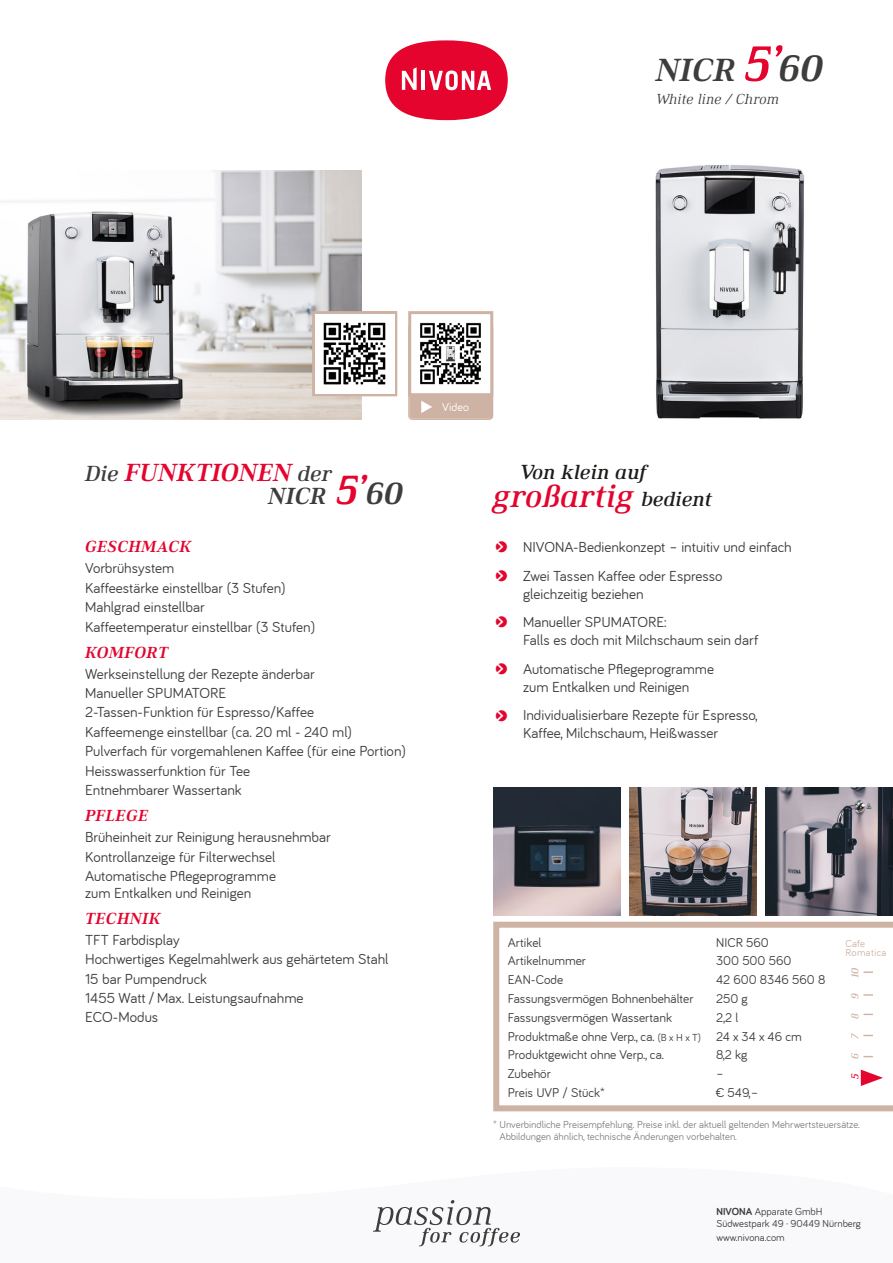
<style>
.page{position:relative;width:893px;height:1263px;background:#fff}
.page>*{position:absolute;margin:0;border:0;box-sizing:border-box;transform-origin:0 0}
._01_Head_Ethos_54_50{font:italic 500 33px "Ethos";color:#e4042e}
._001_Prod_ANR_Bariol{font:italic 700 33px "Ethos";color:#3d3d3c}
._5_Features{font:italic 700 25.5px "Ethos";color:#e4042e}
._001_Prod_ANR_Bariol-2{font:italic 700 24px "Ethos";color:#3d3d3c}
._01_Head_Ethos_24_27{font:italic 500 21px "Ethos";color:#1d1d1b}
.StVer_03_Funktionen{font:italic 700 16.5px "Ethos";letter-spacing:.02em;color:#e4042e}
.StVer_03_Funktionen-2{font:15px/18px "Bariol";color:#3d3d3c}
._005_Ethos_ital_10_1{font:italic 300 15px "Ethos";color:#3d3d3c}
._001_Datenblatt_Tabe{font:13.2px "Bariol";color:#3d3d3c}
._2_Funktionen_book{font:12px "Bariol";color:#fff}
.t1{font:10.5px/12px "Bariol";color:#818180}
.t2{font:10.5px/12px "Bariol";color:#3d3d3c}
.t3{font:10.5px/9px "Bariol";letter-spacing:.03em;color:#ceb2a3}
.t4{font:italic 500 10.5px "Ethos";color:#ceb2a3}
.t5{font:italic 500 10.5px "Ethos";color:#e4042e}
.s1{font-size:51px;color:#e4042e}
.s2{font-size:37.8px}
.s3{font-weight:500;font-size:22.5px;color:#3d3d3c}
.s4{font-size:42px;color:#e4042e}
.s5{font-size:31.5px}
.s6{font-size:10.5px}
.s7{font-weight:700}
.s8{font-style:inherit}
</style>
<div class="page">
<svg style="left:373px;top:1200px;width:147px;height:46px"></svg>
<div style="left:385px;top:40px;width:123px;height:80px;background:#e4042e;border-radius:50%"></div>
<svg style="left:402px;top:67px;width:15px;height:23px"></svg>
<hr style="left:422px;top:71px;width:3px;height:19px;background:#fff">
<svg style="left:429px;top:71px;width:62px;height:19px"></svg>
<svg style="left:493px;top:922px;width:400px;height:189px"></svg>
<svg style="left:863px;top:971px;width:10px;height:2px"></svg>
<svg style="left:863px;top:994px;width:10px;height:2px"></svg>
<svg style="left:861px;top:1069px;width:22px;height:17px"></svg>
<img style="left:0;top:170px;width:361px;height:250px">
<img style="left:655px;top:165px;width:149px;height:254px">
<div style="left:312px;top:311px;width:85px;height:85px;border:6px solid #ceb2a3"></div>
<div style="left:315px;top:314px;width:79px;height:79px;background:#fff"></div>
<img style="left:323px;top:322px;width:63px;height:63px">
<svg style="left:410px;top:396px;width:83px;height:23px;background:#d0b5a7"></svg>
<img style="left:420px;top:322px;width:61px;height:63px">
<div style="left:408px;top:311px;width:85px;height:85px;border:3px solid #ceb2a3"></div>
<img style="left:765px;top:788px;width:128px;height:127px">
<img style="left:493px;top:788px;width:128px;height:127px">
<img style="left:629px;top:788px;width:128px;height:127px">
<p class="_001_Prod_ANR_Bariol" style="left:656px;top:50px;width:169px">NICR <span class="s1">5’</span><span class="s2">60</span></p>
<p class="_005_Ethos_ital_10_1" style="left:656px;top:90px;width:125px">White line / Chrom</p>
<p class="_5_Features" style="left:85px;top:456px;width:248px"><span class="s3">Die</span> FUNKTIONEN <span class="s3">der</span></p>
<p class="_001_Prod_ANR_Bariol-2" style="left:268px;top:482px;width:136px">NICR <span class="s4">5’</span><span class="s5">60</span></p>
<p class="StVer_03_Funktionen" style="left:85px;top:537px;width:108px">GESCHMACK</p>
<p class="StVer_03_Funktionen-2" style="left:85px;top:559px;width:91px">Vorbrühsystem</p>
<p class="StVer_03_Funktionen-2" style="left:85px;top:579px;width:202px">Kaffeestärke einstellbar (3 Stufen)</p>
<p class="StVer_03_Funktionen-2" style="left:85px;top:598px;width:121px">Mahlgrad einstellbar</p>
<p class="StVer_03_Funktionen-2" style="left:85px;top:618px;width:232px">Kaffeetemperatur einstellbar (3 Stufen)</p>
<p class="StVer_03_Funktionen" style="left:85px;top:642px;width:85px">KOMFORT</p>
<p class="StVer_03_Funktionen-2" style="left:85px;top:664px;width:231px">Werkseinstellung der Rezepte änderbar</p>
<p class="StVer_03_Funktionen-2" style="left:85px;top:684px;width:143px">Manueller SPUMATORE</p>
<p class="StVer_03_Funktionen-2" style="left:85px;top:703px;width:231px">2-Tassen-Funktion für Espresso/Kaffee</p>
<p class="StVer_03_Funktionen-2" style="left:85px;top:723px;width:268px">Kaffeemenge einstellbar (ca. 20 ml - 240 ml)</p>
<p class="StVer_03_Funktionen-2" style="left:85px;top:742px;width:322px">Pulverfach für vorgemahlenen Kaffee (für eine Portion)</p>
<p class="StVer_03_Funktionen-2" style="left:85px;top:762px;width:167px">Heisswasserfunktion für Tee</p>
<p class="StVer_03_Funktionen-2" style="left:85px;top:781px;width:158px">Entnehmbarer Wassertank</p>
<p class="StVer_03_Funktionen" style="left:85px;top:806px;width:65px">PFLEGE</p>
<p class="StVer_03_Funktionen-2" style="left:85px;top:828px;width:247px">Brüheinheit zur Reinigung herausnehmbar</p>
<p class="StVer_03_Funktionen-2" style="left:85px;top:848px;width:192px">Kontrollanzeige für Filterwechsel</p>
<p class="StVer_03_Funktionen-2" style="left:85px;top:868px;width:192px;line-height:16.5px">Automatische Pflegeprogramme zum Entkalken und Reinigen</p>
<p class="StVer_03_Funktionen" style="left:85px;top:908px;width:77px">TECHNIK</p>
<p class="StVer_03_Funktionen-2" style="left:85px;top:930px;width:96px">TFT Farbdisplay</p>
<p class="StVer_03_Funktionen-2" style="left:85px;top:950px;width:305px">Hochwertiges Kegelmahlwerk aus gehärtetem Stahl</p>
<p class="StVer_03_Funktionen-2" style="left:85px;top:969px;width:124px">15 bar Pumpendruck</p>
<p class="StVer_03_Funktionen-2" style="left:85px;top:989px;width:220px">1455 Watt / Max. Leistungsaufnahme</p>
<p class="StVer_03_Funktionen-2" style="left:85px;top:1008px;width:75px">ECO-Modus</p>
<p class="_2_Funktionen_book" style="left:442px;top:400px;width:28px">Video</p>
<p class="_01_Head_Ethos_24_27" style="left:520px;top:460px;width:129px">Von klein auf</p>
<p class="_01_Head_Ethos_54_50" style="left:493px;top:476px;width:142px">großartig</p>
<p class="_01_Head_Ethos_24_27" style="left:641px;top:486px;width:73px">bedient</p>
<p class="StVer_03_Funktionen-2" style="left:523px;top:538px;width:270px">NIVONA-Bedienkonzept – intuitiv und einfach</p>
<p class="StVer_03_Funktionen-2" style="left:523px;top:566px;width:201px">Zwei Tassen Kaffee oder Espresso gleichzeitig beziehen</p>
<p class="StVer_03_Funktionen-2" style="left:523px;top:613px;width:237px">Manueller SPUMATORE:<br>Falls es doch mit Milchschaum sein darf</p>
<p class="StVer_03_Funktionen-2" style="left:523px;top:660px;width:192px">Automatische Pflegeprogramme zum Entkalken und Reinigen</p>
<p class="StVer_03_Funktionen-2" style="left:523px;top:706px;width:236px">Individualisierbare Rezepte für Espresso,<br>Kaffee, Milchschaum, Heißwasser</p>
<p class="_001_Datenblatt_Tabe" style="left:508px;top:935px;width:35px">Artikel</p>
<p class="_001_Datenblatt_Tabe" style="left:716px;top:935px;width:54px">NICR 560</p>
<p class="_001_Datenblatt_Tabe" style="left:508px;top:953px;width:80px">Artikelnummer</p>
<p class="_001_Datenblatt_Tabe" style="left:716px;top:953px;width:77px">300 500 560</p>
<p class="_001_Datenblatt_Tabe" style="left:508px;top:972px;width:57px">EAN-Code</p>
<p class="_001_Datenblatt_Tabe" style="left:716px;top:972px;width:111px">42 600 8346 560 8</p>
<p class="_001_Datenblatt_Tabe" style="left:508px;top:991px;width:187px">Fassungsvermögen Bohnenbehälter</p>
<p class="_001_Datenblatt_Tabe" style="left:716px;top:991px;width:33px">250 g</p>
<p class="_001_Datenblatt_Tabe" style="left:508px;top:1010px;width:166px">Fassungsvermögen Wassertank</p>
<p class="_001_Datenblatt_Tabe" style="left:716px;top:1010px;width:24px">2,2 l</p>
<p class="_001_Datenblatt_Tabe" style="left:508px;top:1029px;width:296px">Produktmaße ohne Verp., ca. <span class="s6">(B x H x T)</span> 24 x 34 x 46 cm</p>
<p class="_001_Datenblatt_Tabe" style="left:508px;top:1047px;width:158px">Produktgewicht ohne Verp., ca.</p>
<p class="_001_Datenblatt_Tabe" style="left:716px;top:1047px;width:33px">8,2 kg</p>
<p class="_001_Datenblatt_Tabe" style="left:508px;top:1066px;width:45px">Zubehör</p>
<p class="_001_Datenblatt_Tabe" style="left:716px;top:1066px;width:9px">–</p>
<p class="_001_Datenblatt_Tabe" style="left:508px;top:1085px;width:99px">Preis UVP / Stück*</p>
<p class="_001_Datenblatt_Tabe" style="left:716px;top:1085px;width:44px">€ 549,–</p>
<p class="t3" style="left:846px;top:939px;width:42px">Cafe<br>Romatica</p>
<p class="t4" style="left:848px;top:978px;width:13px;rotate:-90deg">10</p>
<p class="t4" style="left:848px;top:999px;width:8px;rotate:-90deg">9</p>
<p class="t4" style="left:848px;top:1019px;width:7px;rotate:-90deg">8</p>
<p class="t4" style="left:848px;top:1039px;width:8px;rotate:-90deg">7</p>
<p class="t4" style="left:848px;top:1059px;width:7px;rotate:-90deg">6</p>
<p class="t5" style="left:848px;top:1079px;width:7px;rotate:-90deg">5</p>
<p class="t1" style="left:499px;top:1118px;width:362px;text-indent:-6px">* Unverbindliche Preisempfehlung. Preise inkl. der aktuell geltenden Mehrwertsteuersätze.<br>Abbildungen ähnlich, technische Änderungen vorbehalten.</p>
<p class="t2" style="left:716px;top:1205px;width:146px"><span class="s7">NIVONA</span> <span class="s8">Apparate GmbH<br></span>Südwestpark 49 · 90449 Nürnberg</p>
<p class="t2" style="left:716px;top:1231px;width:70px">www.nivona.com</p>
</div>
